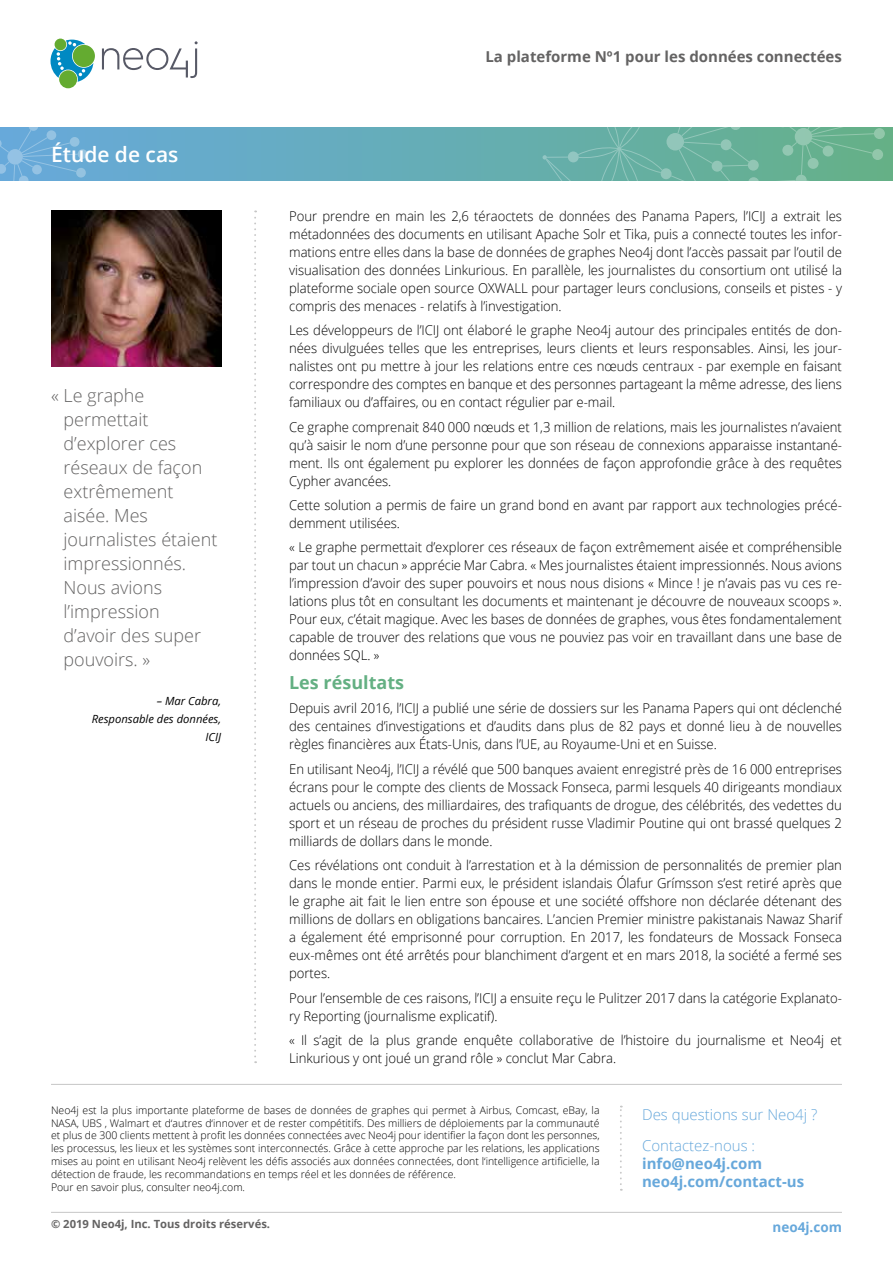
<style>
.page{position:relative;width:893px;height:1263px;background:#fff}
.page>*{position:absolute;margin:0;border:0;box-sizing:border-box;transform-origin:0 0}
.t1{font:600 21px "Open Sans";color:#fff}
.t2{font:300 18px/24px "Open Sans";color:#646363}
.t3{font:700 18px "Open Sans";color:#64b083}
.t4{font:700 15px "Open Sans";color:#646363}
.t5{font:300 15px/30.8px "Open Sans";color:#67a8db}
.t6{font:700 15px/18px "Open Sans";color:#67a8db}
.t7{font:300 13.5px/18px "Open Sans";letter-spacing:-.005em;color:#000;text-align:justify}
.t8{font:700 13.5px "Open Sans";color:#67a8db}
.t9{font:italic 11.25px/18px "Open Sans";color:#000;text-align:right}
.t10{font:700 11.25px "Open Sans";color:#646363}
.t11{font:300 10.5px/12.9px "Open Sans";color:#000}
.s1{color:#fff}
</style>
<div class="page">
<svg style="left:79px;top:127px;width:814px;height:54px;background:#65acbe"></svg>
<svg style="left:666px;top:133px;width:18px;height:17px"></svg>
<div style="left:661px;top:168px;width:11px;height:11px;background:#92c6ba;border-radius:50%"></div>
<div style="left:874px;top:128px;width:11px;height:11px;background:#92c7aa;border-radius:50%"></div>
<div style="left:872px;top:149px;width:11px;height:11px;background:#92c7aa;border-radius:50%"></div>
<svg style="left:542px;top:127px;width:121px;height:54px;background:#69b0a7"></svg>
<svg style="left:670px;top:127px;width:205px;height:54px;background:#6bb297"></svg>
<div style="left:78px;top:149px;width:9px;height:10px;background:#94c3e0;border-radius:50%"></div>
<div style="left:76px;top:168px;width:10px;height:10px;background:#94c3e0;border-radius:50%"></div>
<svg style="left:0;top:127px;width:79px;height:54px;background:#6fadd9"></svg>
<svg style="left:102px;top:41px;width:96px;height:37px"></svg>
<svg style="left:51px;top:40px;width:42px;height:42px"></svg>
<div style="left:73px;top:45px;width:22px;height:22px;background:#64ab30;border-radius:50%"></div>
<div style="left:59px;top:70px;width:18px;height:18px;background:#64ab30;border-radius:50%"></div>
<div style="left:55px;top:39px;width:11px;height:11px;background:#64ab30;border-radius:50%"></div>
<hr style="left:51px;top:1212px;width:791px;height:1px;background:#c6c6c6">
<hr style="left:51px;top:1084px;width:791px;height:1px;background:#c6c6c6">
<svg style="left:254px;top:210px;width:2px;height:853px"></svg>
<svg style="left:620px;top:1106px;width:2px;height:85px"></svg>
<img style="left:51px;top:210px;width:170px;height:157px">
<h1 class="t1" style="left:51px;top:140px;width:129px">Étude de cas</h1>
<h2 class="t2" style="left:63px;top:383px;width:155px;text-indent:-12px">« Le graphe permettait d’explorer ces réseaux de façon extrêmement aisée. Mes journalistes étaient impressionnés.<br>Nous avions l’impression<br>d’avoir des super pouvoirs. »</h2>
<p class="t9" style="left:92px;top:692px;width:131px">– Mar Cabra,<br>Responsable des données,<br>ICIJ</p>
<p class="t4" style="left:485px;top:46px;width:358px">La plateforme Nº1 pour les données connectées</p>
<p class="t7" style="left:289px;top:207px;width:554px">Pour prendre en main les 2,6 téraoctets de données des Panama Papers, l’ICIJ a extrait les métadonnées des documents en utilisant Apache Solr et Tika, puis a connecté toutes les infor&shy;mations entre elles dans la base de données de graphes Neo4j dont l’accès passait par l’outil de visualisation des données Linkurious. En parallèle, les journalistes du consortium ont utilisé la plateforme sociale open source OXWALL pour partager leurs conclusions, conseils et pistes - y compris des menaces - relatifs à l’investigation.</p>
<p class="t7" style="left:289px;top:321px;width:554px">Les développeurs de l’ICIJ ont élaboré le graphe Neo4j autour des principales entités de don&shy;nées divulguées telles que les entreprises, leurs clients et leurs responsables. Ainsi, les jour&shy;nalistes ont pu mettre à jour les relations entre ces nœuds centraux - par exemple en faisant correspondre des comptes en banque et des personnes partageant la même adresse, des liens familiaux ou d’affaires, ou en contact régulier par e-mail.</p>
<p class="t7" style="left:289px;top:417px;width:554px">Ce graphe comprenait 840 000 nœuds et 1,3 million de relations, mais les journalistes n’avaient qu’à saisir le nom d’une personne pour que son réseau de connexions apparaisse instantané&shy;ment. Ils ont également pu explorer les données de façon approfondie grâce à des requêtes Cypher avancées.</p>
<p class="t7" style="left:289px;top:496px;width:554px">Cette solution a permis de faire un grand bond en avant par rapport aux technologies précé&shy;demment utilisées.</p>
<p class="t7" style="left:289px;top:538px;width:554px">« Le graphe permettait d’explorer ces réseaux de façon extrêmement aisée et compréhensible par tout un chacun » apprécie Mar Cabra. « Mes journalistes étaient impressionnés. Nous avions l’impression d’avoir des super pouvoirs et nous nous disions « Mince ! je n’avais pas vu ces re&shy;lations plus tôt en consultant les documents et maintenant je découvre de nouveaux scoops ».<br>Pour eux, c’était magique. Avec les bases de données de graphes, vous êtes fondamentalement capable de trouver des relations que vous ne pouviez pas voir en travaillant dans une base de données SQL. »</p>
<h2 class="t3" style="left:289px;top:670px;width:116px">Les résultats</h2>
<p class="t7" style="left:289px;top:699px;width:554px">Depuis avril 2016, l’ICIJ a publié une série de dossiers sur les Panama Papers qui ont déclenché des centaines d’investigations et d’audits dans plus de 82 pays et donné lieu à de nouvelles règles financières aux États-Unis, dans l’UE, au Royaume-Uni et en Suisse.</p>
<p class="t7" style="left:289px;top:759px;width:554px">En utilisant Neo4j, l’ICIJ a révélé que 500 banques avaient enregistré près de 16 000 entreprises écrans pour le compte des clients de Mossack Fonseca, parmi lesquels 40 dirigeants mondiaux actuels ou anciens, des milliardaires, des trafiquants de drogue, des célébrités, des vedettes du sport et un réseau de proches du président russe Vladimir Poutine qui ont brassé quelques 2 milliards de dollars dans le monde.</p>
<p class="t7" style="left:289px;top:856px;width:554px">Ces révélations ont conduit à l’arrestation et à la démission de personnalités de premier plan dans le monde entier. Parmi eux, le président islandais Ólafur Grímsson s’est retiré après que le graphe ait fait le lien entre son épouse et une société offshore non déclarée détenant des millions de dollars en obligations bancaires. L’ancien Premier ministre pakistanais Nawaz Sharif a également été emprisonné pour corruption. En 2017, les fondateurs de Mossack Fonseca eux-mêmes ont été arrêtés pour blanchiment d’argent et en mars 2018, la société a fermé ses portes.</p>
<p class="t7" style="left:289px;top:988px;width:554px">Pour l’ensemble de ces raisons, l’ICIJ a ensuite reçu le Pulitzer 2017 dans la catégorie Explanato&shy;ry Reporting (journalisme explicatif).</p>
<p class="t7" style="left:289px;top:1031px;width:554px">« Il s’agit de la plus grande enquête collaborative de l’histoire du journalisme et Neo4j et<br>Linkurious y ont joué un grand rôle » conclut Mar Cabra.</p>
<p class="t11" style="left:51px;top:1103px;width:550px">Neo4j est la plus importante plateforme de bases de données de graphes qui permet à Airbus, Comcast, eBay, la NASA, UBS , Walmart et d‘autres d‘innover et de rester compétitifs. Des milliers de déploiements par la communauté et plus de 300 clients mettent à profit les données connectées avec Neo4j pour identifier la façon dont les personnes, les processus, les lieux et les systèmes sont interconnectés. Grâce à cette approche par les relations, les applications mises au point en utilisant Neo4j relèvent les défis associés aux données connectées, dont l‘intelligence artificielle, la détection de fraude, les recommandations en temps réel et les données de référence.<br>Pour en savoir plus, consulter neo4j.com.</p>
<p class="t5" style="left:642px;top:1099px;width:177px">Des questions sur Neo4j ?<br>Contactez-nous :</p>
<p class="t6" style="left:642px;top:1154px;width:164px">info@neo4j.com neo4j.com/contact-us</p>
<p class="t10" style="left:51px;top:1216px;width:221px">© 2019 Neo4j, Inc. Tous droits réservés.</p>
<p class="t8" style="left:734px;top:1218px;width:109px"><span class="s1">www.</span>neo4j.com</p>
</div>
